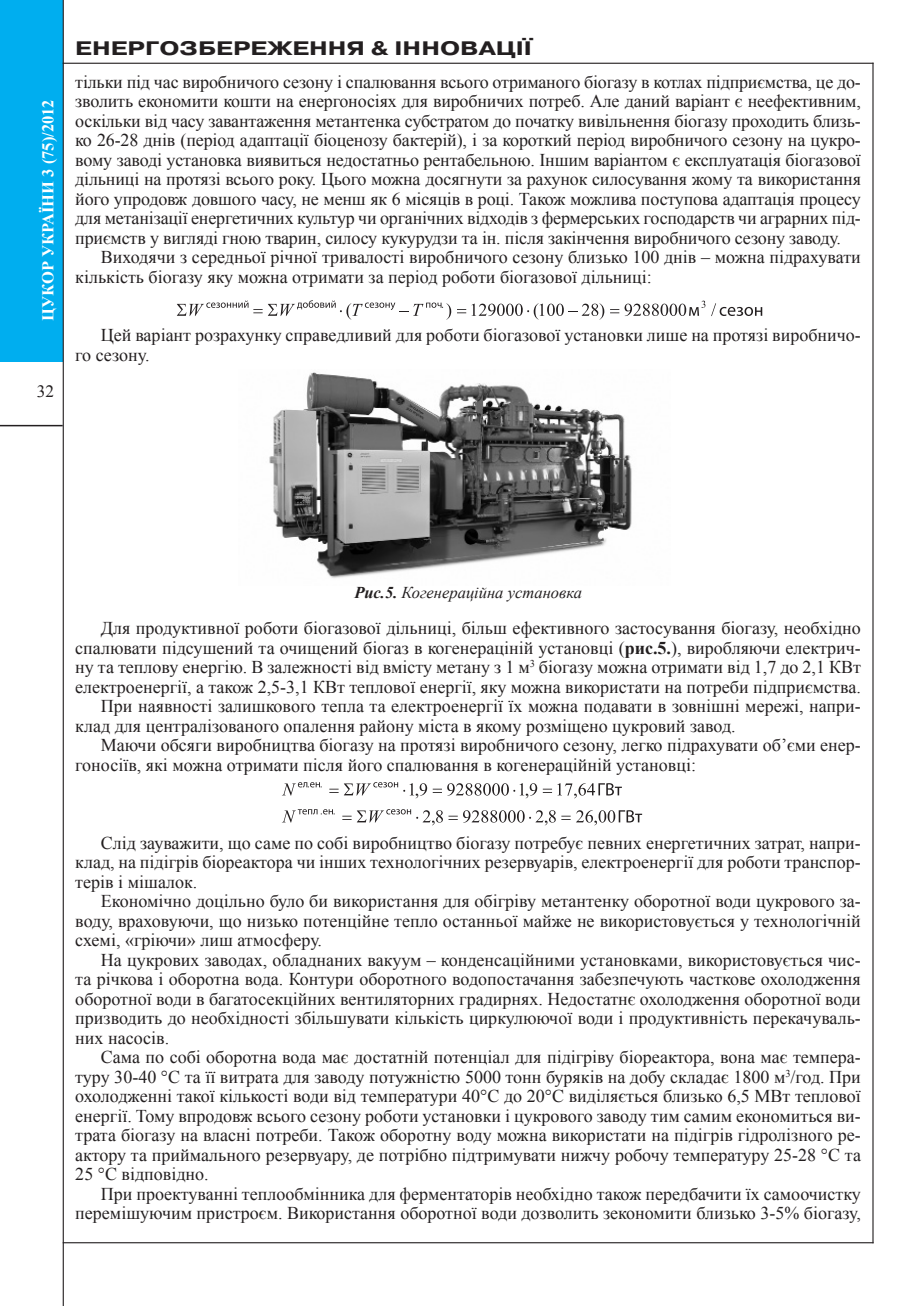
<style>
.page{position:relative;width:915px;height:1306px;background:#fff}
.page>*{position:absolute;margin:0;border:0;box-sizing:border-box;transform-origin:0 0}
.t1{font:700 19.5px "Pragmatica C";color:#231f20;scale:1.3 1}
.Текст{font:18px/19.5px "Times New Roman";color:#231f20;text-align:justify}
.t2{font:17.25px "Times New Roman";color:#231f20}
.Рис{font:italic 16.5px "Times New Roman";color:#231f20}
.t3{font:700 16.5px "Times New Roman";color:#fff}
.s1{font-weight:700}
</style>
<div class="page">
<div style="left:0;top:0;width:63px;height:362px;background:#00aeef"></div>
<hr style="left:0;top:425px;width:63px;height:1px;background:#231f20">
<hr style="left:872px;top:63px;width:1px;height:1180px;background:#231f20">
<hr style="left:63px;top:0;width:1px;height:1305px;background:#231f20">
<hr style="left:63px;top:63px;width:810px;height:1px;background:#231f20">
<hr style="left:63px;top:1242px;width:810px;height:1px;background:#231f20">
<svg style="left:610px;top:300px;width:152px;height:16px"></svg>
<svg style="left:457px;top:303px;width:147px;height:17px"></svg>
<svg style="left:268px;top:300px;width:183px;height:20px"></svg>
<svg style="left:177px;top:300px;width:85px;height:16px"></svg>
<img style="left:269px;top:372px;width:363px;height:206px">
<svg style="left:283px;top:782px;width:38px;height:13px"></svg>
<svg style="left:344px;top:782px;width:277px;height:16px"></svg>
<svg style="left:329px;top:788px;width:9px;height:5px"></svg>
<svg style="left:576px;top:810px;width:66px;height:15px"></svg>
<svg style="left:283px;top:809px;width:51px;height:13px"></svg>
<svg style="left:561px;top:815px;width:9px;height:5px"></svg>
<svg style="left:463px;top:810px;width:92px;height:15px"></svg>
<svg style="left:357px;top:809px;width:100px;height:16px"></svg>
<svg style="left:342px;top:815px;width:9px;height:5px"></svg>
<p class="t3" style="left:37px;top:320px;width:223px;rotate:-90deg">ЦУКОР УКРАЇНИ 3 (75)/2012</p>
<p class="t2" style="left:37px;top:380px;width:19px">32</p>
<p class="t1" style="left:75px;top:38px;width:352px">ЕНЕРГОЗБЕРЕЖЕННЯ &amp; ІННОВАЦІЇ</p>
<p class="Текст" style="left:75px;top:72px;width:786px">тільки під час виробничого сезону і спалювання всього отриманого біогазу в котлах підприємства, це до&shy;зволить економити кошти на енергоносіях для виробничих потреб. Але даний варіант є неефективним, оскільки від часу завантаження метантенка субстратом до початку вивільнення біогазу проходить близь&shy;ко 26-28 днів (період адаптації біоценозу бактерій), і за короткий період виробничого сезону на цукро&shy;вому заводі установка виявиться недостатньо рентабельною. Іншим варіантом є експлуатація біогазової дільниці на протязі всього року. Цього можна досягнути за рахунок силосування жому та використання його упродовж довшого часу, не менш як 6 місяців в році. Також можлива поступова адаптація процесу для метанізації енергетичних культур чи органічних відходів з фермерських господарств чи аграрних під&shy;приємств у вигляді гною тварин, силосу кукурудзи та ін. після закінчення виробничого сезону заводу.</p>
<p class="Текст" style="left:75px;top:247px;width:786px;text-indent:26px">Виходячи з середньої річної тривалості виробничого сезону близько 100 днів – можна підрахувати кількість біогазу яку можна отримати за період роботи біогазової дільниці:</p>
<p class="Текст" style="left:75px;top:325px;width:786px;text-indent:26px">Цей варіант розрахунку справедливий для роботи біогазової установки лише на протязі виробничо&shy;го сезону.</p>
<p class="Рис" style="left:354px;top:581px;width:229px"><span class="s1">Рис.5.</span> Когенераційна установка</p>
<p class="Текст" style="left:75px;top:618px;width:786px;text-indent:26px">Для продуктивної роботи біогазової дільниці, більш ефективного застосування біогазу, необхідно спалювати підсушений та очищений біогаз в когенераціній установці (<span class="s1">рис.5.</span>), виробляючи електрич&shy;ну та теплову енергію. В залежності від вмісту метану з 1 м<sup>3</sup> біогазу можна отримати від 1,7 до 2,1 КВт електроенергії, а також 2,5-3,1 КВт теплової енергії, яку можна використати на потреби підприємства.</p>
<p class="Текст" style="left:75px;top:696px;width:786px;text-indent:26px">При наявності залишкового тепла та електроенергії їх можна подавати в зовнішні мережі, напри&shy;клад для централізованого опалення району міста в якому розміщено цукровий завод.</p>
<p class="Текст" style="left:75px;top:735px;width:786px;text-indent:26px">Маючи обсяги виробництва біогазу на протязі виробничого сезону, легко підрахувати об’єми енер&shy;гоносіїв, які можна отримати після його спалювання в когенераційній установці:</p>
<p class="Текст" style="left:75px;top:832px;width:786px;text-indent:26px">Слід зауважити, що саме по собі виробництво біогазу потребує певних енергетичних затрат, напри&shy;клад, на підігрів біореактора чи інших технологічних резервуарів, електроенергії для роботи транспор&shy;терів і мішалок.</p>
<p class="Текст" style="left:75px;top:891px;width:786px;text-indent:26px">Економічно доцільно було би використання для обігріву метантенку оборотної води цукрового за&shy;воду, враховуючи, що низько потенційне тепло останньої майже не використовується у технологічній схемі, «гріючи» лиш атмосферу.</p>
<p class="Текст" style="left:75px;top:949px;width:786px;text-indent:26px">На цукрових заводах, обладнаних вакуум – конденсаційними установками, використовується чис&shy;та річкова і оборотна вода. Контури оборотного водопостачання забезпечують часткове охолодження оборотної води в багатосекційних вентиляторних градирнях. Недостатнє охолодження оборотної води призводить до необхідності збільшувати кількість циркулюючої води і продуктивність перекачуваль&shy;них насосів.</p>
<p class="Текст" style="left:75px;top:1047px;width:786px;text-indent:26px">Сама по собі оборотна вода має достатній потенціал для підігріву біореактора, вона має темпера&shy;туру 30-40 °С та її витрата для заводу потужністю 5000 тонн буряків на добу складає 1800 м<sup>3</sup>/год. При охолодженні такої кількості води від температури 40°С до 20°С виділяється близько 6,5 МВт теплової енергії. Тому впродовж всього сезону роботи установки і цукрового заводу тим самим економиться ви&shy;трата біогазу на власні потреби. Також оборотну воду можна використати на підігрів гідролізного ре&shy;актору та приймального резервуару, де потрібно підтримувати нижчу робочу температуру 25-28 °С та 25 °С відповідно.</p>
<p class="Текст" style="left:75px;top:1183px;width:786px;text-align:right">При проектуванні теплообмінника для ферментаторів необхідно також передбачити їх самоочистку перемішуючим пристроєм. Використання оборотної води дозволить зекономити близько 3-5% біогазу,</p>
</div>
